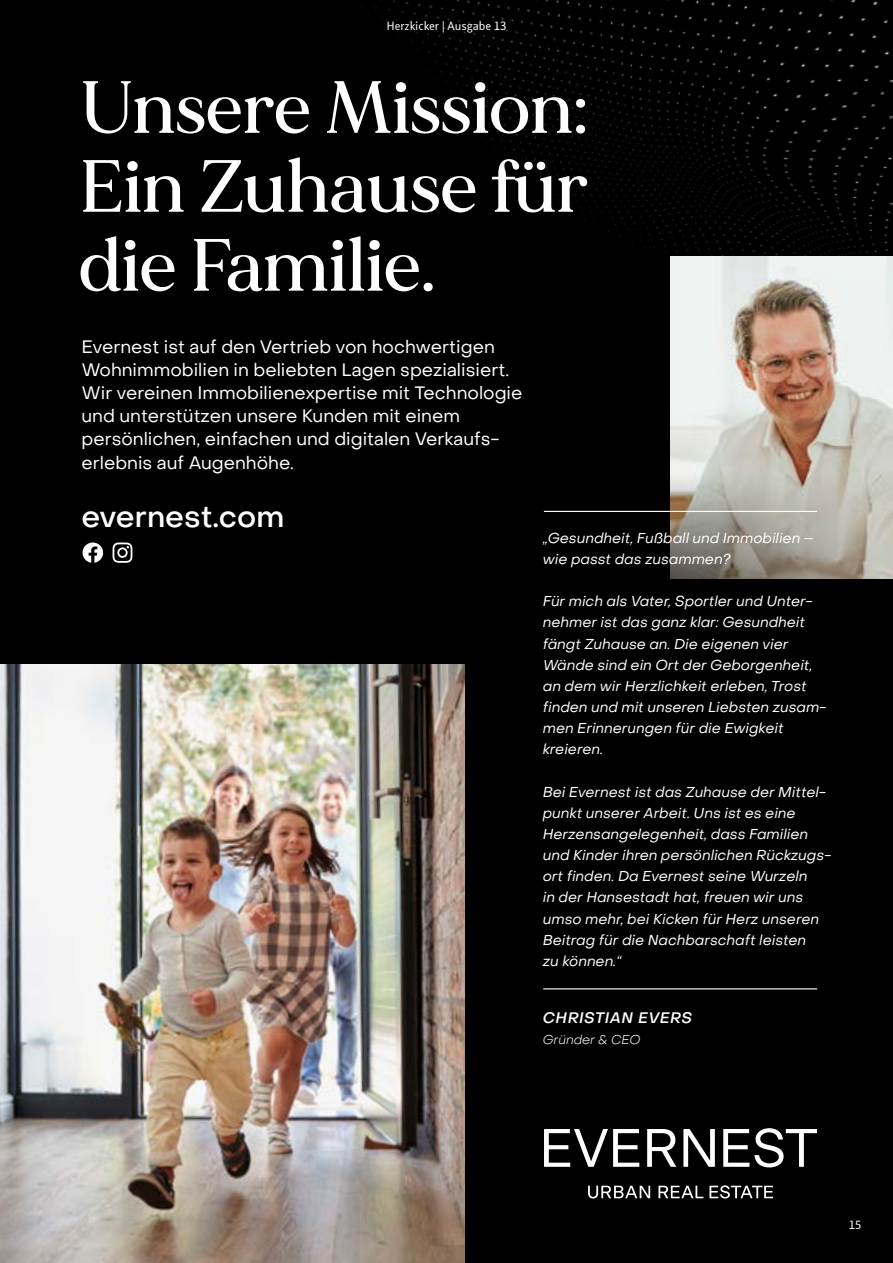
<style>
.page{position:relative;width:893px;height:1263px;background:#000}
.page>*{position:absolute;margin:0;border:0;box-sizing:border-box;transform-origin:0 0}
.t1{font:500 73.8px/78.9px "MADE Mirage";letter-spacing:.01em;color:#fff;text-align:justify}
.t2{font:500 30px "Object Sans";color:#fff}
.t3{font:17.85px/23.1px "Object Sans";color:#fff}
.t4{font:italic 500 15.15px "Object Sans";letter-spacing:.04em;color:#fff}
.t5{font:italic 14.25px/21.1px "Object Sans";color:#fff}
.t6{font:italic 300 12.6px "Object Sans";color:#fff}
.t7{font:12px "Submariner R24";color:#fff}
</style>
<div class="page">
<div style="left:262px;top:0;width:631px;height:439px;background:#000"></div>
<img style="left:670px;top:257px;width:223px;height:214px">
<svg style="left:668px;top:471px;width:225px;height:112px;background:#a19d92"></svg>
<svg style="left:544px;top:1129px;width:95px;height:38px"></svg>
<svg style="left:647px;top:1129px;width:29px;height:38px"></svg>
<svg style="left:683px;top:1129px;width:32px;height:38px"></svg>
<svg style="left:723px;top:1128px;width:94px;height:39px"></svg>
<svg style="left:588px;top:1186px;width:62px;height:12px"></svg>
<svg style="left:658px;top:1186px;width:45px;height:12px"></svg>
<svg style="left:709px;top:1185px;width:64px;height:13px"></svg>
<hr style="left:544px;top:511px;width:273px;height:1px;background:#fff">
<hr style="left:543px;top:988px;width:274px;height:1px;background:#fff">
<svg style="left:113px;top:542px;width:19px;height:21px"></svg>
<svg style="left:83px;top:542px;width:20px;height:21px"></svg>
<img style="left:0;top:665px;width:464px;height:598px">
<p class="t7" style="left:386px;top:18px;width:122px">Herzkicker | Ausgabe 13</p>
<h1 class="t1" style="left:80px;top:69px;width:510px">Unsere Mission:<br>Ein Zuhause für die Familie.</h1>
<p class="t3" style="left:81px;top:335px;width:443px">Evernest ist auf den Vertrieb von hochwertigen Wohnimmobilien in beliebten Lagen spezialisiert.<br>Wir vereinen Immobilienexpertise mit Technologie und unterstützen unsere Kunden mit einem persönlichen, einfachen und digitalen Verkaufs&shy;erlebnis auf Augenhöhe.</p>
<h2 class="t2" style="left:81px;top:498px;width:204px">evernest.com</h2>
<p class="t5" style="left:543px;top:527px;width:272px">„Gesundheit, Fußball und Immobilien – wie passt das zusammen?</p>
<p class="t5" style="left:543px;top:591px;width:285px">Für mich als Vater, Sportler und Unter&shy;nehmer ist das ganz klar: Gesundheit fängt Zuhause an. Die eigenen vier Wände sind ein Ort der Geborgenheit, an dem wir Herzlichkeit erleben, Trost finden und mit unseren Liebsten zusam&shy;men Erinnerungen für die Ewigkeit kreieren.</p>
<p class="t5" style="left:543px;top:781px;width:290px">Bei Evernest ist das Zuhause der Mittel&shy;punkt unserer Arbeit. Uns ist es eine Herzensangelegenheit, dass Familien und Kinder ihren persönlichen Rückzugs&shy;ort finden. Da Evernest seine Wurzeln<br>in der Hansestadt hat, freuen wir uns umso mehr, bei Kicken für Herz unseren Beitrag für die Nachbarschaft leisten<br>zu können.“</p>
<p class="t4" style="left:543px;top:1008px;width:151px">CHRISTIAN EVERS</p>
<p class="t6" style="left:543px;top:1032px;width:99px">Gründer &amp; CEO</p>
<p class="t7" style="left:849px;top:1217px;width:14px">15</p>
</div>
